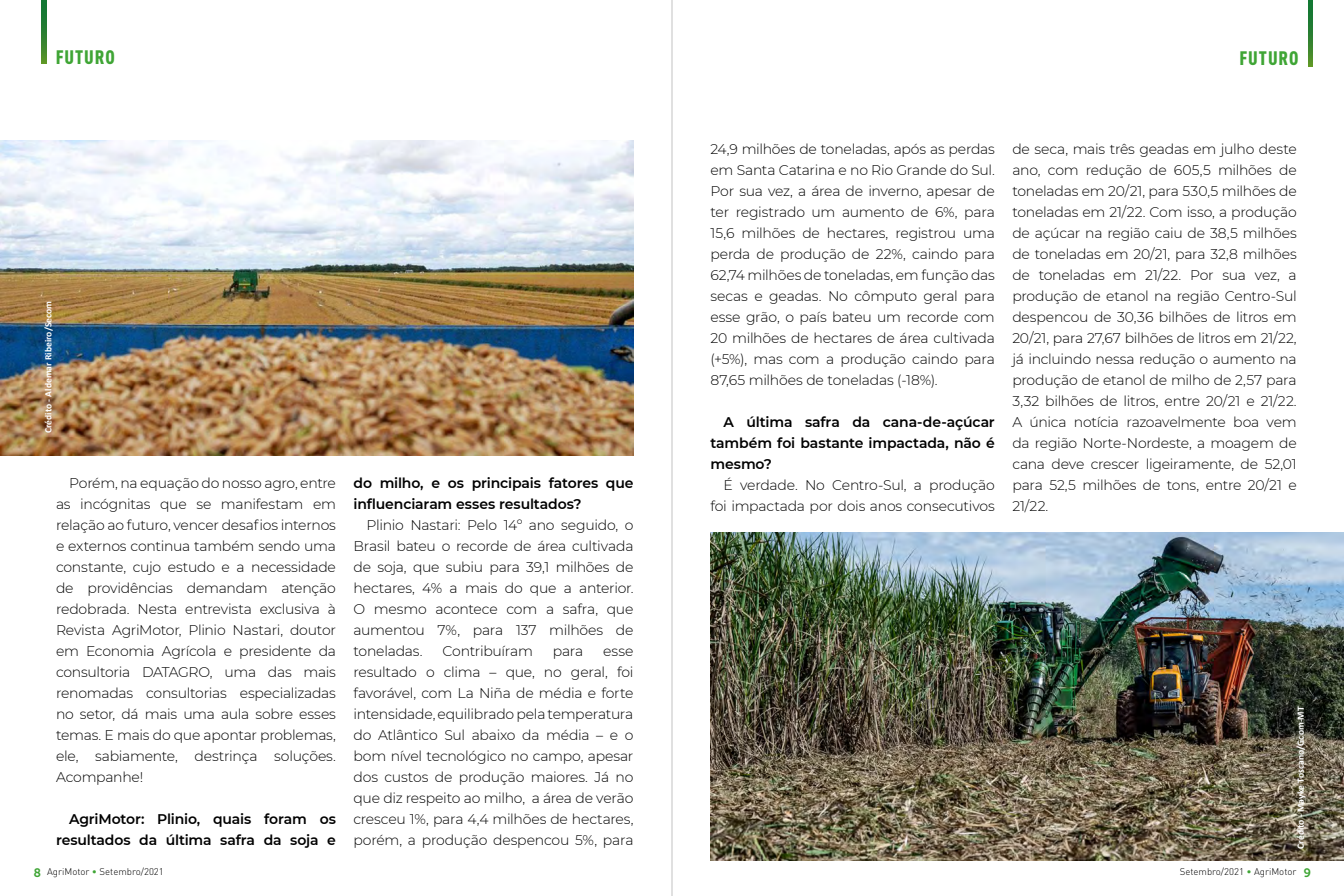
<style>
.page{position:relative;width:1344px;height:896px;background:#fff}
.page>*{position:absolute;margin:0;border:0;box-sizing:border-box;transform-origin:0 0}
.t1{font:900 condensed 19.25px "DIN Pro";letter-spacing:.05em;color:#3fa535}
.t2{font:300 14px/21px "Montserrat";letter-spacing:-.015em;color:#000;text-align:justify}
.t3{font:600 14px/21px "Montserrat";letter-spacing:-.01em;color:#000;text-align:right}
.t4{font:12.25px "Museo 700";color:#3fa535}
.t5{font:700 9.62px "Calibri";color:#fff}
.t6{font:300 9.62px "DIN Pro";color:#000}
.s1{color:#3fa535}
</style>
<div class="page">
<img style="left:0;top:140px;width:633px;height:315px">
<img style="left:710px;top:532px;width:634px;height:329px">
<hr style="left:672px;top:0;width:1px;height:896px;background:#808080">
<svg style="left:42px;top:0;width:4px;height:64px"></svg>
<svg style="left:1308px;top:0;width:5px;height:66px"></svg>
<h1 class="t1" style="left:56px;top:43px;width:61px">FUTURO</h1>
<h1 class="t1" style="left:1240px;top:43px;width:61px">FUTURO</h1>
<p class="t5" style="left:41px;top:433px;width:134px;rotate:-90deg">Crédito - Aldemar Ribeiro/Secom</p>
<p class="t2" style="left:56px;top:472px;width:282px;text-indent:13px">Porém, na equação do nosso agro, entre as incógnitas que se manifestam em relação ao futuro, vencer desafios internos e externos continua também sendo uma constante, cujo estudo e a necessidade de providências demandam atenção redobrada. Nesta entrevista exclusiva à Revista AgriMotor, Plinio Nastari, doutor em Economia Agrícola e presidente da consultoria DATAGRO, uma das mais renomadas consultorias especializadas no setor, dá mais uma aula sobre esses temas. E mais do que apontar problemas, ele, sabiamente, destrinça soluções.<br>Acompanhe!</p>
<p class="t3" style="left:56px;top:808px;width:281px">AgriMotor: Plinio, quais foram os resultados da última safra da soja e</p>
<p class="t3" style="left:354px;top:472px;width:282px;text-align:left">do milho, e os principais fatores que influenciaram esses resultados?</p>
<p class="t2" style="left:354px;top:514px;width:281px;text-indent:13px">Plinio Nastari: Pelo 14º ano seguido, o Brasil bateu o recorde de área cultivada de soja, que subiu para 39,1 milhões de hectares, 4% a mais do que a anterior.<br>O mesmo acontece com a safra, que aumentou 7%, para 137 milhões de toneladas.</p>
<p class="t2" style="left:443px;top:640px;width:92px">Contribuíram</p>
<p class="t2" style="left:553px;top:640px;width:32px">para</p>
<p class="t2" style="left:354px;top:640px;width:282px;text-indent:250px">esse resultado o clima – que, no geral, foi favorável, com La Niña de média e forte intensidade, equilibrado pela temperatura do Atlântico Sul abaixo da média – e o bom nível tecnológico no campo, apesar dos custos de produção maiores. Já no que diz respeito ao milho, a área de verão cresceu 1%, para 4,4 milhões de hectares, porém, a produção despencou 5%, para</p>
<p class="t2" style="left:711px;top:138px;width:286px">24,9 milhões de toneladas, após as perdas em Santa Catarina e no Rio Grande do Sul.<br>Por sua vez, a área de inverno, apesar de ter registrado um aumento de 6%, para 15,6 milhões de hectares, registrou uma perda de produção de 22%, caindo para 62,74 milhões de toneladas, em função das secas e geadas. No cômputo geral para esse grão, o país bateu um recorde com 20 milhões de hectares de área cultivada (+5%), mas com a produção caindo para 87,65 milhões de toneladas (-18%).</p>
<p class="t3" style="left:711px;top:410px;width:286px;text-align:justify;text-indent:13px">A última safra da cana-de-açúcar também foi bastante impactada, não é mesmo?</p>
<p class="t2" style="left:711px;top:474px;width:286px;text-align:right">É verdade. No Centro-Sul, a produção foi impactada por dois anos consecutivos</p>
<p class="t2" style="left:1012px;top:138px;width:286px">de seca, mais três geadas em julho deste ano, com redução de 605,5 milhões de toneladas em 20/21, para 530,5 milhões de toneladas em 21/22. Com isso, a produção de açúcar na região caiu de 38,5 milhões de toneladas em 20/21, para 32,8 milhões de toneladas em 21/22. Por sua vez, a produção de etanol na região Centro-Sul despencou de 30,36 bilhões de litros em 20/21, para 27,67 bilhões de litros em 21/22, já incluindo nessa redução o aumento na produção de etanol de milho de 2,57 para 3,32 bilhões de litros, entre 20/21 e 21/22.<br>A única notícia razoavelmente boa vem da região Norte-Nordeste, a moagem de cana deve crescer ligeiramente, de 52,01 para 52,5 milhões de tons, entre 20/21 e 21/22.</p>
<p class="t5" style="left:1294px;top:849px;width:144px;rotate:-90deg">Crédito - Mayke Toscano/Gcom-MT</p>
<p class="t6" style="left:47px;top:864px;width:118px">AgriMotor <span class="s1">•</span> Setembro/2021</p>
<p class="t6" style="left:1180px;top:864px;width:118px">Setembro/2021 <span class="s1">•</span> AgriMotor</p>
<p class="t4" style="left:34px;top:866px;width:9px">8</p>
<p class="t4" style="left:1304px;top:866px;width:9px">9</p>
</div>
